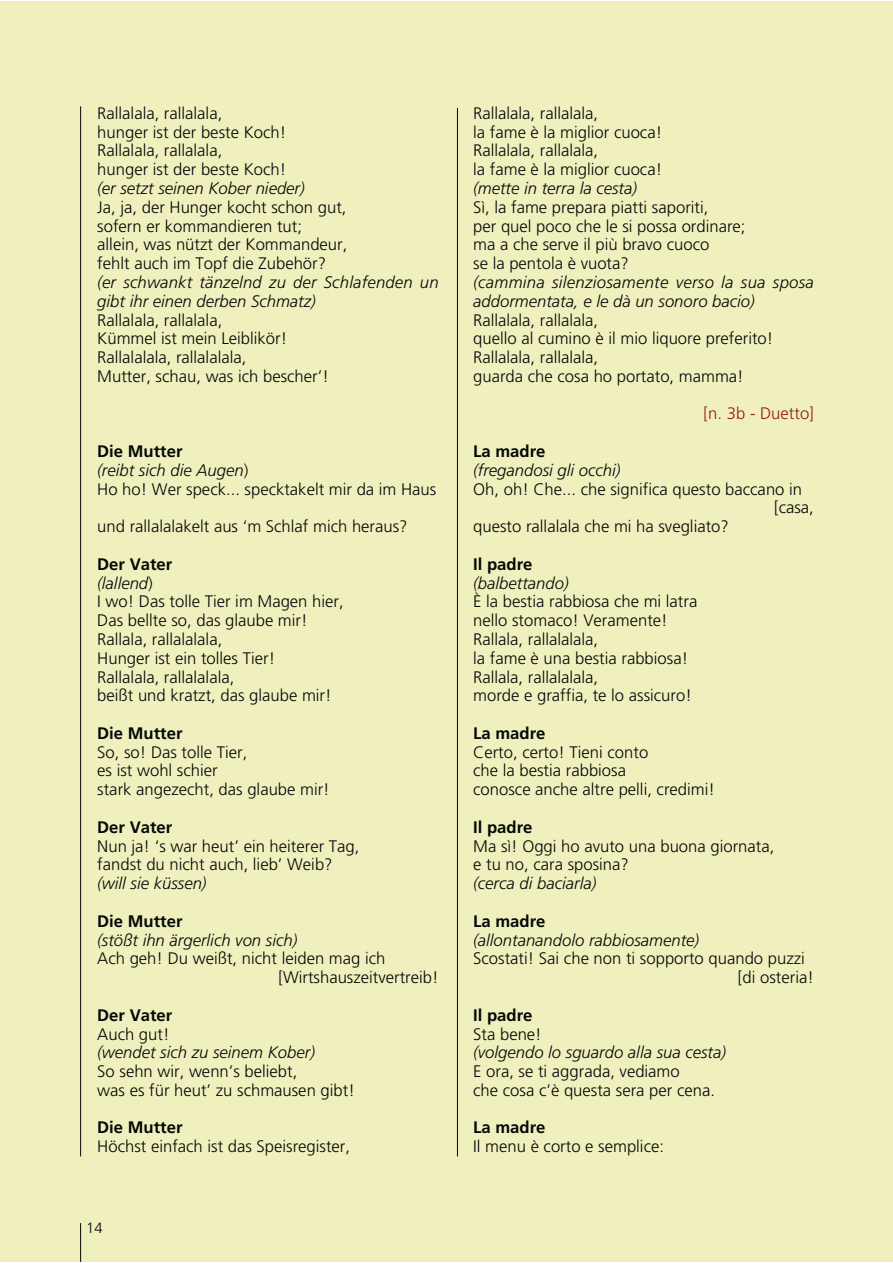
<style>
.page{position:relative;width:893px;height:1263px;background:#fff}
.page>*{position:absolute;margin:0;border:0;box-sizing:border-box;transform-origin:0 0}
.t1{font:300 16.65px/18.8px "Frutiger LT Std";color:#040806}
.t2{font:italic 300 16.65px/18.8px "Frutiger LT Std";color:#040806}
.t3{font:700 16.65px "Frutiger LT Std";color:#040806}
.t4{font:italic 300 16.65px/18.8px "Frutiger LT Std";letter-spacing:.02em;color:#040806}
.t5{font:300 16.65px "Frutiger LT Std";color:#971a1e}
.t6{font:300 14.85px "Frutiger LT Std";color:#040806}
.s1{font-weight:700}
.s2{font-style:italic}
</style>
<div class="page">
<div style="left:0;top:1px;width:892px;height:1260px;background:#eff0be"></div>
<hr style="left:457px;top:108px;width:1px;height:1048px;background:#040806">
<hr style="left:80px;top:106px;width:1px;height:1050px;background:#040806">
<hr style="left:80px;top:1223px;width:1px;height:38px;background:#040806">
<p class="t1" style="left:97px;top:104px;width:190px">Rallalala, rallalala,<br>hunger ist der beste Koch!<br>Rallalala, rallalala,<br>hunger ist der beste Koch!</p>
<p class="t2" style="left:97px;top:180px;width:209px">(er setzt seinen Kober nieder)</p>
<p class="t1" style="left:97px;top:198px;width:252px">Ja, ja, der Hunger kocht schon gut, sofern er kommandieren tut; allein, was nützt der Kommandeur, fehlt auch im Topf die Zubehör?</p>
<p class="t2" style="left:97px;top:274px;width:343px">(er schwankt tänzelnd zu der Schlafenden un gibt ihr einen derben Schmatz)</p>
<p class="t1" style="left:97px;top:311px;width:233px">Rallalala, rallalala,<br>Kümmel ist mein Leiblikör!<br>Rallalalala, rallalalala,<br>Mutter, schau, was ich bescher’!</p>
<p class="t1" style="left:97px;top:443px;width:340px"><span class="s1">Die Mutter<br></span><span class="s2">(reibt sich die Augen</span>)<br>Ho ho! Wer speck... specktakelt mir da im Haus</p>
<p class="t1" style="left:97px;top:518px;width:312px">und rallalalakelt aus ‘m Schlaf mich heraus?</p>
<p class="t1" style="left:97px;top:555px;width:248px"><span class="s1">Der Vater<br></span><span class="s2">(lallend</span>)<br>I wo! Das tolle Tier im Magen hier,<br>Das bellte so, das glaube mir!<br>Rallala, rallalalala,<br>Hunger ist ein tolles Tier!<br>Rallalala, rallalalala,<br>beißt und kratzt, das glaube mir!</p>
<p class="t3" style="left:97px;top:726px;width:87px">Die Mutter</p>
<p class="t1" style="left:97px;top:743px;width:234px">So, so! Das tolle Tier,<br>es ist wohl schier<br>stark angezecht, das glaube mir!</p>
<p class="t3" style="left:97px;top:820px;width:77px">Der Vater</p>
<p class="t1" style="left:97px;top:837px;width:264px">Nun ja! ‘s war heut’ ein heiterer Tag, fandst du nicht auch, lieb’ Weib?</p>
<p class="t2" style="left:97px;top:875px;width:111px">(will sie küssen)</p>
<p class="t3" style="left:97px;top:914px;width:87px">Die Mutter</p>
<p class="t2" style="left:97px;top:931px;width:202px">(stößt ihn ärgerlich von sich)</p>
<p class="t1" style="left:278px;top:950px;width:162px;text-indent:-181px">Ach geh! Du weißt, nicht leiden mag ich [Wirtshauszeitvertreib!</p>
<p class="t3" style="left:97px;top:1008px;width:77px">Der Vater</p>
<p class="t1" style="left:97px;top:1025px;width:74px">Auch gut!</p>
<p class="t2" style="left:97px;top:1044px;width:219px">(wendet sich zu seinem Kober)</p>
<p class="t1" style="left:97px;top:1063px;width:259px">So sehn wir, wenn’s beliebt,<br>was es für heut’ zu schmausen gibt!</p>
<p class="t3" style="left:97px;top:1120px;width:87px">Die Mutter</p>
<p class="t1" style="left:97px;top:1138px;width:254px">Höchst einfach ist das Speisregister,</p>
<p class="t6" style="left:86px;top:1221px;width:18px">14</p>
<p class="t1" style="left:473px;top:104px;width:190px">Rallalala, rallalala,<br>la fame è la miglior cuoca!<br>Rallalala, rallalala,<br>la fame è la miglior cuoca!</p>
<p class="t2" style="left:473px;top:180px;width:165px">(mette in terra la cesta)</p>
<p class="t1" style="left:473px;top:198px;width:274px">Sì, la fame prepara piatti saporiti,<br>per quel poco che le si possa ordinare; ma a che serve il più bravo cuoco<br>se la pentola è vuota?</p>
<p class="t4" style="left:473px;top:274px;width:342px">(cammina silenziosamente verso la sua sposa addormentata, e le dà un sonoro bacio)</p>
<p class="t1" style="left:473px;top:311px;width:302px">Rallalala, rallalala,<br>quello al cumino è il mio liquore preferito!<br>Rallalala, rallalala,<br>guarda che cosa ho portato, mamma!</p>
<p class="t5" style="left:704px;top:406px;width:112px">[n. 3b - Duetto]</p>
<p class="t3" style="left:473px;top:444px;width:74px">La madre</p>
<p class="t2" style="left:473px;top:461px;width:149px">(fregandosi gli occhi)</p>
<p class="t1" style="left:473px;top:480px;width:330px">Oh, oh! Che... che significa questo baccano in</p>
<p class="t1" style="left:774px;top:499px;width:41px">[casa,</p>
<p class="t1" style="left:473px;top:518px;width:257px">questo rallalala che mi ha svegliato?</p>
<p class="t3" style="left:473px;top:557px;width:61px">Il padre</p>
<p class="t2" style="left:473px;top:574px;width:97px">(balbettando)</p>
<p class="t1" style="left:473px;top:593px;width:226px">È la bestia rabbiosa che mi latra nello stomaco! Veramente!<br>Rallala, rallalalala,<br>la fame è una bestia rabbiosa!<br>Rallala, rallalalala,<br>morde e graffia, te lo assicuro!</p>
<p class="t3" style="left:473px;top:726px;width:74px">La madre</p>
<p class="t1" style="left:473px;top:743px;width:243px">Certo, certo! Tieni conto<br>che la bestia rabbiosa<br>conosce anche altre pelli, credimi!</p>
<p class="t3" style="left:473px;top:820px;width:61px">Il padre</p>
<p class="t1" style="left:473px;top:837px;width:303px">Ma sì! Oggi ho avuto una buona giornata, e tu no, cara sposina?</p>
<p class="t2" style="left:473px;top:875px;width:125px">(cerca di baciarla)</p>
<p class="t3" style="left:473px;top:914px;width:74px">La madre</p>
<p class="t2" style="left:473px;top:931px;width:228px">(allontanandolo rabbiosamente)</p>
<p class="t1" style="left:738px;top:950px;width:77px;text-indent:-265px">Scostati! Sai che non ti sopporto quando puzzi [di osteria!</p>
<p class="t3" style="left:473px;top:1008px;width:61px">Il padre</p>
<p class="t1" style="left:473px;top:1025px;width:70px">Sta bene!</p>
<p class="t2" style="left:473px;top:1044px;width:254px">(volgendo lo sguardo alla sua cesta)</p>
<p class="t1" style="left:473px;top:1063px;width:243px">E ora, se ti aggrada, vediamo<br>che cosa c’è questa sera per cena.</p>
<p class="t3" style="left:473px;top:1120px;width:74px">La madre</p>
<p class="t1" style="left:473px;top:1138px;width:192px">Il menu è corto e semplice:</p>
</div>
